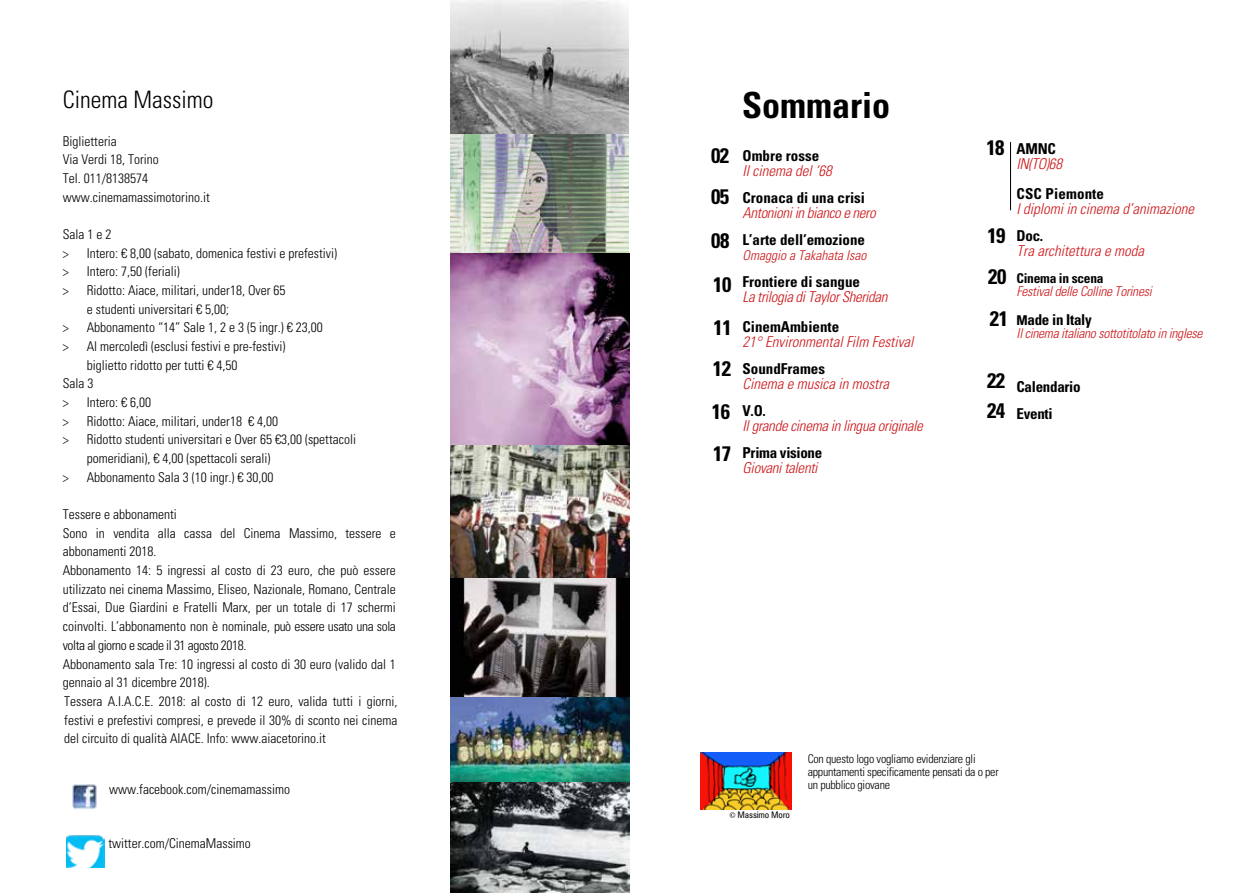
<style>
.page{position:relative;width:1259px;height:893px;background:#fff}
.page>*{position:absolute;margin:0;border:0;box-sizing:border-box;transform-origin:0 0}
.t1{font:700 condensed 36px "Univers";color:#000}
.t2{font:300 condensed 24px "Univers";color:#000}
.t3{font:700 condensed 21px/42.9px "Univers";letter-spacing:-.02em;color:#000}
.t4{font:italic 300 condensed 15px "Univers";color:#cd1619}
.t5{font:700 condensed 15px "Univers";color:#000}
.t6{font:italic 300 condensed 15px "Univers";letter-spacing:-.025em;color:#cd1619}
.t7{font:italic 300 condensed 15px "Univers";letter-spacing:-.02em;color:#cd1619}
.t8{font:700 condensed 15px/27px "Univers";letter-spacing:-.02em;color:#000}
.t9{font:300 condensed 13.5px/18.6px "Univers";color:#000}
.t10{font:italic 300 condensed 13.5px "Univers";letter-spacing:-.02em;color:#cd1619}
.t11{font:italic 300 condensed 13.5px "Univers";color:#cd1619}
.t12{font:700 condensed 13.5px "Univers";letter-spacing:-.02em;color:#000}
.t13{font:300 condensed 12px/13.2px "Univers";letter-spacing:-.02em;color:#000}
.t14{font:condensed 9px "Univers";letter-spacing:-.02em;color:#000}
.s1{font-size:13.5px}
.s2{font-family:"Minion Pro";font-stretch:normal}
</style>
<div class="page">
<img style="left:451px;top:1px;width:178px;height:892px">
<img style="left:700px;top:753px;width:92px;height:56px">
<img style="left:66px;top:835px;width:38px;height:32px">
<img style="left:73px;top:785px;width:24px;height:24px">
<hr style="left:1010px;top:142px;width:1px;height:68px;background:#000">
<h2 class="t2" style="left:63px;top:85px;width:152px">Cinema Massimo</h2>
<p class="t9" style="left:63px;top:132px;width:148px">Biglietteria<br>Via Verdi 18, Torino<br>Tel. 011/8138574 www.cinemamassimotorino.it</p>
<p class="t9" style="left:63px;top:225px;width:50px">Sala 1 e 2</p>
<p class="t9" style="left:63px;top:244px;width:276px">&gt; Intero: € 8,00 (sabato, domenica festivi e prefestivi)</p>
<p class="t9" style="left:63px;top:262px;width:118px">&gt; Intero: 7,50 (feriali)</p>
<p class="t9" style="left:63px;top:281px;width:224px">&gt; Ridotto: Aiace, militari, under18, Over 65</p>
<p class="t9" style="left:87px;top:300px;width:144px">e studenti universitari € 5,00;</p>
<p class="t9" style="left:63px;top:318px;width:262px">&gt; Abbonamento “14” Sale 1, 2 e 3 (5 ingr.) € 23,00</p>
<p class="t9" style="left:63px;top:337px;width:224px">&gt; Al mercoledì (esclusi festivi e pre-festivi)</p>
<p class="t9" style="left:87px;top:356px;width:152px">biglietto ridotto per tutti € 4,50</p>
<p class="t9" style="left:63px;top:374px;width:32px">Sala 3</p>
<p class="t9" style="left:63px;top:393px;width:90px">&gt; Intero: € 6,00</p>
<p class="t9" style="left:63px;top:412px;width:217px">&gt; Ridotto: Aiace, militari, under18 € 4,00</p>
<p class="t9" style="left:63px;top:430px;width:295px">&gt; Ridotto studenti universitari e Over 65 €3,00 (spettacoli</p>
<p class="t9" style="left:87px;top:449px;width:185px">pomeridiani), € 4,00 (spettacoli serali)</p>
<p class="t9" style="left:63px;top:468px;width:212px">&gt; Abbonamento Sala 3 (10 ingr.) € 30,00</p>
<p class="t9" style="left:63px;top:505px;width:336px">Tessere e abbonamenti<br>Sono in vendita alla cassa del Cinema Massimo, tessere e abbonamenti 2018.<br>Abbonamento 14: 5 ingressi al costo di 23 euro, che può essere utilizzato nei cinema Massimo, Eliseo, Nazionale, Romano, Centrale d’Essai, Due Giardini e Fratelli Marx, per un totale di 17 schermi coinvolti. L’abbonamento non è nominale, può essere usato una sola volta al giorno e scade il 31 agosto 2018.<br>Abbonamento sala Tre: 10 ingressi al costo di 30 euro (valido dal 1 gennaio al 31 dicembre 2018).<br>Tessera A.I.A.C.E. 2018: al costo di 12 euro, valida tutti i giorni, festivi e prefestivi compresi, e prevede il 30% di sconto nei cinema del circuito di qualità AIACE. Info: www.aiacetorino.it</p>
<p class="t9" style="left:109px;top:780px;width:182px">www.facebook.com/cinemamassimo</p>
<p class="t9" style="left:108px;top:834px;width:144px">twitter.com/CinemaMassimo</p>
<h3 class="t3" style="left:711px;top:135px;width:20px;line-height:41.4px">02<br>05</h3>
<h3 class="t3" style="left:711px;top:219px;width:20px">08</h3>
<h3 class="t3" style="left:713px;top:263px;width:20px">10</h3>
<h3 class="t3" style="left:713px;top:306px;width:20px">11</h3>
<h3 class="t3" style="left:712px;top:347px;width:21px">12<br>16</h3>
<h3 class="t3" style="left:713px;top:432px;width:20px">17</h3>
<h1 class="t1" style="left:742px;top:83px;width:149px">Sommario</h1>
<p class="t5" style="left:742px;top:147px;width:78px">Ombre rosse</p>
<p class="t4" style="left:742px;top:162px;width:91px">Il cinema del ‘68</p>
<p class="t5" style="left:742px;top:189px;width:124px">Cronaca di una crisi</p>
<p class="t6" style="left:742px;top:204px;width:135px">Antonioni in bianco e nero</p>
<p class="t5" style="left:742px;top:231px;width:124px">L’arte dell’emozione</p>
<p class="t11" style="left:742px;top:247px;width:125px">Omaggio a Takahata Isao</p>
<p class="t5" style="left:742px;top:273px;width:119px">Frontiere di sangue</p>
<p class="t6" style="left:742px;top:288px;width:146px">La trilogia di Taylor Sheridan</p>
<p class="t5" style="left:742px;top:318px;width:98px">CinemAmbiente</p>
<p class="t4" style="left:742px;top:333px;width:172px">21° Environmental Film Festival</p>
<p class="t5" style="left:742px;top:360px;width:84px">SoundFrames</p>
<p class="t4" style="left:742px;top:375px;width:148px">Cinema e musica in mostra</p>
<p class="t5" style="left:742px;top:402px;width:25px">V.O.</p>
<p class="t7" style="left:742px;top:417px;width:182px">Il grande cinema in lingua originale</p>
<p class="t8" style="left:742px;top:439px;width:81px">Prima visione</p>
<p class="t7" style="left:742px;top:459px;width:76px">Giovani talenti</p>
<h3 class="t3" style="left:986px;top:126px;width:20px">18</h3>
<h3 class="t3" style="left:987px;top:214px;width:20px">19</h3>
<h3 class="t3" style="left:988px;top:255px;width:20px">20</h3>
<h3 class="t3" style="left:989px;top:297px;width:20px">21</h3>
<p class="t5" style="left:1016px;top:139px;width:41px">AMNC</p>
<p class="t4" style="left:1016px;top:155px;width:47px">IN(TO)68</p>
<p class="t5" style="left:1016px;top:184px;width:89px">CSC Piemonte</p>
<p class="t4" style="left:1016px;top:200px;width:179px">I diplomi in cinema d’animazione</p>
<p class="t5" style="left:1016px;top:226px;width:28px">Doc.</p>
<p class="t4" style="left:1016px;top:242px;width:129px">Tra architettura e moda</p>
<p class="t12" style="left:1016px;top:270px;width:88px">Cinema in scena</p>
<p class="t10" style="left:1016px;top:284px;width:137px">Festival delle Colline Torinesi</p>
<p class="t8" style="left:1016px;top:306px;width:77px"><span class="s1">M</span>ade in Italy</p>
<p class="t10" style="left:1016px;top:325px;width:187px">Il cinema italiano sottotitolato in inglese</p>
<h3 class="t3" style="left:987px;top:359px;width:20px">22</h3>
<h3 class="t3" style="left:987px;top:389px;width:20px">24</h3>
<p class="t8" style="left:1016px;top:373px;width:65px">Calendario<br>Eventi</p>
<p class="t14" style="left:729px;top:809px;width:62px"><span class="s2">©</span> Massimo Moro</p>
<p class="t13" style="left:808px;top:752px;width:192px">Con questo logo vogliamo evidenziare gli appuntamenti specificamente pensati da o per un pubblico giovane</p>
</div>
